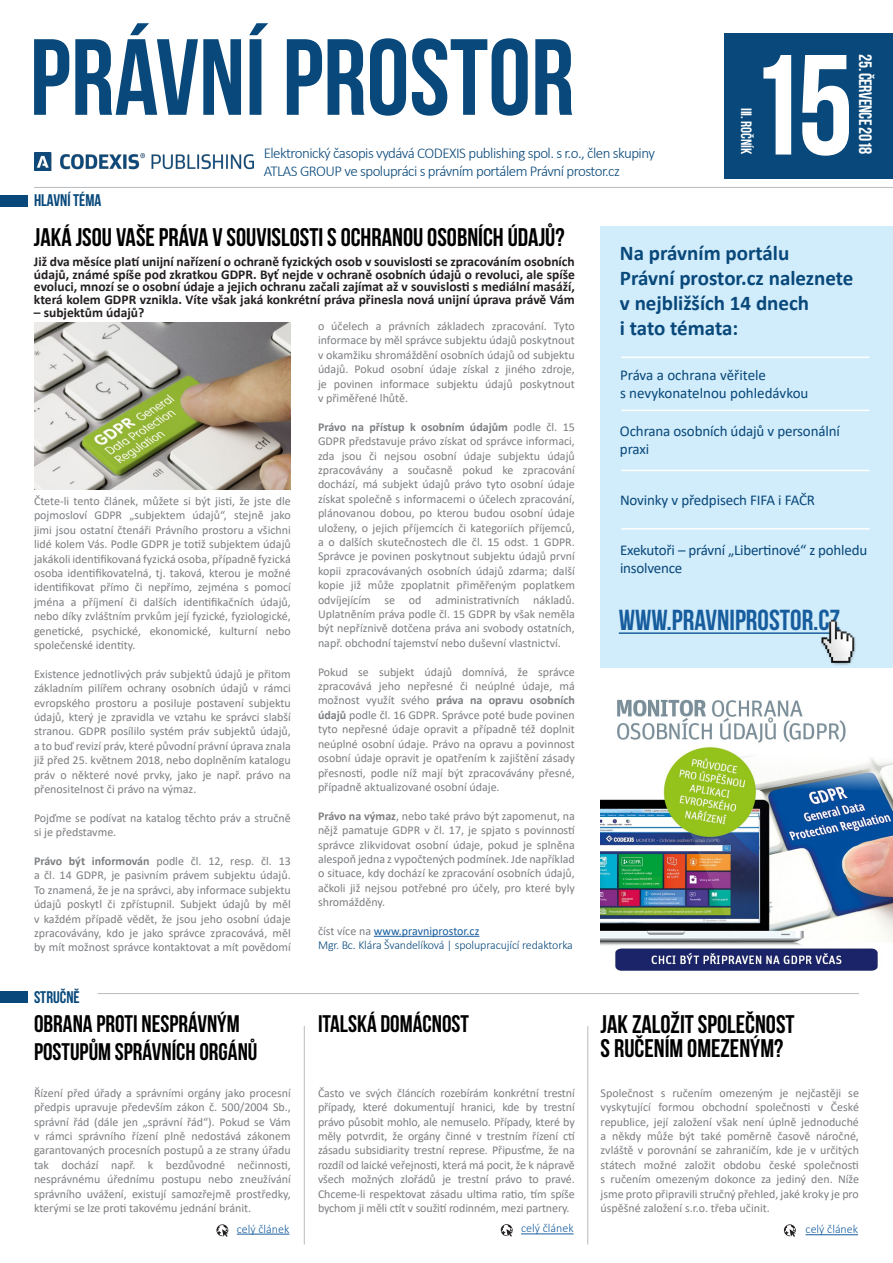
<style>
.page{position:relative;width:893px;height:1263px;background:#fff}
.page>*{position:absolute;margin:0;border:0;box-sizing:border-box;transform-origin:0 0}
.t1{font:700 142.2px "Bebas Neue";color:#fff}
.t2{font:700 108px "Bebas Neue";color:#08487a}
.t3{font:700 28.95px "Bebas Neue";color:#175d9e}
.Nadpis_judikatura_le{font:700 25.5px/24px "Bebas Neue";color:#000}
.Nadpis_dva_články{font:700 24px/28.8px "Bebas Neue";color:#000}
.t4{font:700 21px/25.2px "Calibri";color:#08487a}
.t5{font:700 18px "Bebas Neue";letter-spacing:-.025em;color:#fff}
.t6{font:700 16.8px "Bebas Neue";color:#08487a}
.t7{font:15px/18px "Calibri";letter-spacing:-.01em;color:#08487a}
.t8{font:300 15px/18px "Calibri";letter-spacing:-.035em;color:#08487a}
.t9{font:700 15px "Bebas Neue";color:#fff}
.Text-zvýraznění{font:700 13.5px/12.8px "Calibri";color:#231f20;text-align:justify}
.Text-základní{font:12px/14.4px "Calibri";color:#7c7e81;text-align:justify}
.t10{font:300 12px "Calibri";letter-spacing:-.01em;color:#08487a}
.Text-základní-2{font:12px "Calibri";color:#175d9e}
.t11{font:300 12px "Calibri";color:#175d9e}
.s1{font-weight:700}
.s2{color:#7c7e81}
</style>
<div class="page">
<img style="left:35px;top:153px;width:218px;height:17px">
<div style="left:0;top:195px;width:27px;height:12px;background:#08487a"></div>
<hr style="left:374px;top:936px;width:105px;height:1px;background:#175d9e">
<hr style="left:34px;top:187px;width:859px;height:1px;background:#babbbe">
<hr style="left:304px;top:1026px;width:1px;height:218px;background:#babbbe">
<div style="left:601px;top:227px;width:292px;height:441px;background:#d1ecfa"></div>
<hr style="left:621px;top:410px;width:248px;height:1px;background:#fff">
<hr style="left:621px;top:357px;width:249px;height:1px;background:#fff">
<hr style="left:621px;top:470px;width:249px;height:1px;background:#fff">
<hr style="left:619px;top:632px;width:221px;height:2px;background:#175d9e">
<img style="left:808px;top:619px;width:48px;height:46px">
<img style="left:34px;top:323px;width:257px;height:167px">
<hr style="left:621px;top:528px;width:249px;height:1px;background:#fff">
<hr style="left:237px;top:1234px;width:52px;height:1px;background:#175d9e">
<hr style="left:521px;top:1233px;width:53px;height:1px;background:#175d9e">
<hr style="left:805px;top:1234px;width:53px;height:1px;background:#175d9e">
<svg style="left:216px;top:1224px;width:12px;height:13px"></svg>
<svg style="left:501px;top:1224px;width:12px;height:12px"></svg>
<svg style="left:784px;top:1224px;width:12px;height:13px"></svg>
<hr style="left:97px;top:993px;width:762px;height:1px;background:#babbbe">
<div style="left:0;top:991px;width:27px;height:12px;background:#08487a"></div>
<hr style="left:587px;top:1026px;width:1px;height:218px;background:#babbbe">
<img style="left:601px;top:699px;width:292px;height:272px">
<div style="left:724px;top:33px;width:169px;height:145px;background:#08487a"></div>
<p class="t2" style="left:30px;top:18px;width:546px">PRÁVNÍ PROSTOR</p>
<p class="t8" style="left:264px;top:143px;width:393px">Elektronický časopis vydává CODEXIS publishing spol. s r.o., člen skupiny<br>ATLAS GROUP ve spolupráci s právním portálem Právní prostor.cz</p>
<p class="t6" style="left:34px;top:191px;width:69px">HLAVNÍ TÉMA</p>
<p class="t9" style="left:755px;top:108px;width:48px;rotate:90deg">III. ROČNÍK</p>
<p class="t1" style="left:748px;top:27px;width:107px">15</p>
<p class="t5" style="left:875px;top:54px;width:102px;rotate:90deg">25. ČERVENCE 2018</p>
<p class="Nadpis_judikatura_le" style="left:34px;top:225px;width:532px">JAKÁ JSOU VAŠE PRÁVA V SOUVISLOSTI S OCHRANOU OSOBNÍCH ÚDAJŮ?</p>
<p class="Text-zvýraznění" style="left:34px;top:255px;width:542px">Již dva měsíce platí unijní nařízení o ochraně fyzických osob v souvislosti se zpracováním osobních údajů, známé spíše pod zkratkou GDPR. Byť nejde v ochraně osobních údajů o revoluci, ale spíše evoluci, mnozí se o osobní údaje a jejich ochranu začali zajímat až v souvislosti s mediální masáží, která kolem GDPR vznikla. Víte však jaká konkrétní práva přinesla nová unijní úprava právě Vám</p>
<p class="Text-zvýraznění" style="left:34px;top:306px;width:112px">– subjektům údajů?</p>
<p class="Text-základní" style="left:34px;top:493px;width:258px">Čtete-li tento článek, můžete si být jisti, že jste dle pojmosloví GDPR „subjektem údajů“, stejně jako jimi jsou ostatní čtenáři Právního prostoru a všichni lidé kolem Vás. Podle GDPR je totiž subjektem údajů jakákoli identifikovaná fyzická osoba, případně fyzická osoba identifikovatelná, tj. taková, kterou je možné identifikovat přímo či nepřímo, zejména s pomocí jména a příjmení či dalších identifikačních údajů, nebo díky zvláštním prvkům její fyzické, fyziologické, genetické, psychické, ekonomické, kulturní nebo společenské identity.</p>
<p class="Text-základní" style="left:34px;top:666px;width:258px">Existence jednotlivých práv subjektů údajů je přitom základním pilířem ochrany osobních údajů v rámci evropského prostoru a posiluje postavení subjektu údajů, který je zpravidla ve vztahu ke správci slabší stranou. GDPR posílilo systém práv subjektů údajů, a to buď revizí práv, které původní právní úprava znala již před 25. květnem 2018, nebo doplněním katalogu práv o některé nové prvky, jako je např. právo na přenositelnost či právo na výmaz.</p>
<p class="Text-základní" style="left:34px;top:810px;width:258px">Pojďme se podívat na katalog těchto práv a stručně si je představme.</p>
<p class="Text-základní" style="left:34px;top:853px;width:258px"><span class="s1">Právo být informován</span> podle čl. 12, resp. čl. 13 a čl. 14 GDPR, je pasivním právem subjektu údajů.<br>To znamená, že je na správci, aby informace subjektu údajů poskytl či zpřístupnil. Subjekt údajů by měl v každém případě vědět, že jsou jeho osobní údaje zpracovávány, kdo je jako správce zpracovává, měl by mít možnost správce kontaktovat a mít povědomí</p>
<p class="t6" style="left:34px;top:988px;width:47px">STRUČNĚ</p>
<p class="Text-základní" style="left:318px;top:319px;width:258px">o účelech a právních základech zpracování. Tyto informace by měl správce subjektu údajů poskytnout v okamžiku shromáždění osobních údajů od subjektu údajů. Pokud osobní údaje získal z jiného zdroje, je povinen informace subjektu údajů poskytnout v přiměřené lhůtě.</p>
<p class="Text-základní" style="left:318px;top:419px;width:258px"><span class="s1">Právo na přístup k osobním údajům</span> podle čl. 15<br>GDPR představuje právo získat od správce informaci, zda jsou či nejsou osobní údaje subjektu údajů zpracovávány a současně pokud ke zpracování dochází, má subjekt údajů právo tyto osobní údaje získat společně s informacemi o účelech zpracování, plánovanou dobou, po kterou budou osobní údaje uloženy, o jejich příjemcích či kategoriích příjemců, a o dalších skutečnostech dle čl. 15 odst. 1 GDPR.<br>Správce je povinen poskytnout subjektu údajů první kopii zpracovávaných osobních údajů zdarma; další kopie již může zpoplatnit přiměřeným poplatkem odvíjejícím se od administrativních nákladů.<br>Uplatněním práva podle čl. 15 GDPR by však neměla být nepříznivě dotčena práva ani svobody ostatních, např. obchodní tajemství nebo duševní vlastnictví.</p>
<p class="Text-základní" style="left:318px;top:664px;width:258px">Pokud se subjekt údajů domnívá, že správce zpracovává jeho nepřesné či neúplné údaje, má možnost využít svého <span class="s1">práva na opravu osobních údajů</span> podle čl. 16 GDPR. Správce poté bude povinen tyto nepřesné údaje opravit a případně též doplnit neúplné osobní údaje. Právo na opravu a povinnost osobní údaje opravit je opatřením k zajištění zásady přesnosti, podle níž mají být zpracovávány přesné, případně aktualizované osobní údaje.</p>
<p class="Text-základní" style="left:318px;top:808px;width:258px"><span class="s1">Právo na výmaz</span>, nebo také právo být zapomenut, na nějž pamatuje GDPR v čl. 17, je spjato s povinností správce zlikvidovat osobní údaje, pokud je splněna alespoň jedna z vypočtených podmínek. Jde například o situace, kdy dochází ke zpracování osobních údajů, ačkoli již nejsou potřebné pro účely, pro které byly shromážděny.</p>
<p class="Text-základní-2" style="left:318px;top:922px;width:163px"><span class="s2">číst více na</span> www.pravniprostor.cz</p>
<p class="t10" style="left:318px;top:938px;width:256px">Mgr. Bc. Klára Švandelíková | spolupracující redaktorka</p>
<p class="t4" style="left:620px;top:240px;width:235px">Na právním portálu<br>Právní prostor.cz naleznete</p>
<p class="t4" style="left:620px;top:290px;width:191px">v nejbližších 14 dnech i tato témata:</p>
<p class="t7" style="left:620px;top:366px;width:190px">Práva a ochrana věřitele<br>s nevykonatelnou pohledávkou</p>
<p class="t7" style="left:620px;top:422px;width:221px">Ochrana osobních údajů v personální praxi</p>
<p class="t7" style="left:620px;top:491px;width:197px">Novinky v předpisech FIFA i FAČR</p>
<p class="t7" style="left:620px;top:541px;width:249px">Exekutoři – právní „Libertinové“ z pohledu insolvence</p>
<p class="t3" style="left:619px;top:604px;width:223px">WWW.PRAVNIPROSTOR.CZ</p>
<p class="Nadpis_judikatura_le" style="left:601px;top:1011px;width:196px">JAK ZALOŽIT SPOLEČNOST<br>S RUČENÍM OMEZENÝM?</p>
<p class="Nadpis_dva_články" style="left:34px;top:1008px;width:225px">OBRANA PROTI NESPRÁVNÝM<br>POSTUPŮM SPRÁVNÍCH ORGÁNŮ</p>
<p class="Text-základní" style="left:34px;top:1085px;width:258px">Řízení před úřady a správními orgány jako procesní předpis upravuje především zákon č. 500/2004 Sb., správní řád (dále jen „správní řád“). Pokud se Vám v rámci správního řízení plně nedostává zákonem garantovaných procesních postupů a ze strany úřadu tak dochází např. k bezdůvodné nečinnosti, nesprávnému úřednímu postupu nebo zneužívání správního uvážení, existují samozřejmě prostředky, kterými se lze proti takovému jednání bránit.</p>
<p class="Text-základní" style="left:601px;top:1085px;width:260px">Společnost s ručením omezeným je nejčastěji se vyskytující formou obchodní společnosti v České republice, její založení však není úplně jednoduché a někdy může být také poměrně časově náročné, zvláště v porovnání se zahraničím, kde je v určitých státech možné založit obdobu české společnosti s ručením omezeným dokonce za jediný den. Níže jsme proto připravili stručný přehled, jaké kroky je pro úspěšné založení s.r.o. třeba učinit.</p>
<p class="Nadpis_dva_články" style="left:318px;top:1008px;width:153px">ITALSKÁ DOMÁCNOST</p>
<p class="Text-základní" style="left:318px;top:1085px;width:258px">Často ve svých článcích rozebírám konkrétní trestní případy, které dokumentují hranici, kde by trestní právo působit mohlo, ale nemuselo. Případy, které by měly potvrdit, že orgány činné v trestním řízení ctí zásadu subsidiarity trestní represe. Připusťme, že na rozdíl od laické veřejnosti, která má pocit, že k nápravě všech možných zlořádů je trestní právo to pravé.<br>Chceme-li respektovat zásadu ultima ratio, tím spíše bychom ji měli ctít v soužití rodinném, mezi partnery.</p>
<p class="t11" style="left:237px;top:1221px;width:54px">celý článek</p>
<p class="t11" style="left:521px;top:1221px;width:54px">celý článek</p>
<p class="t11" style="left:805px;top:1222px;width:54px">celý článek</p>
</div>
